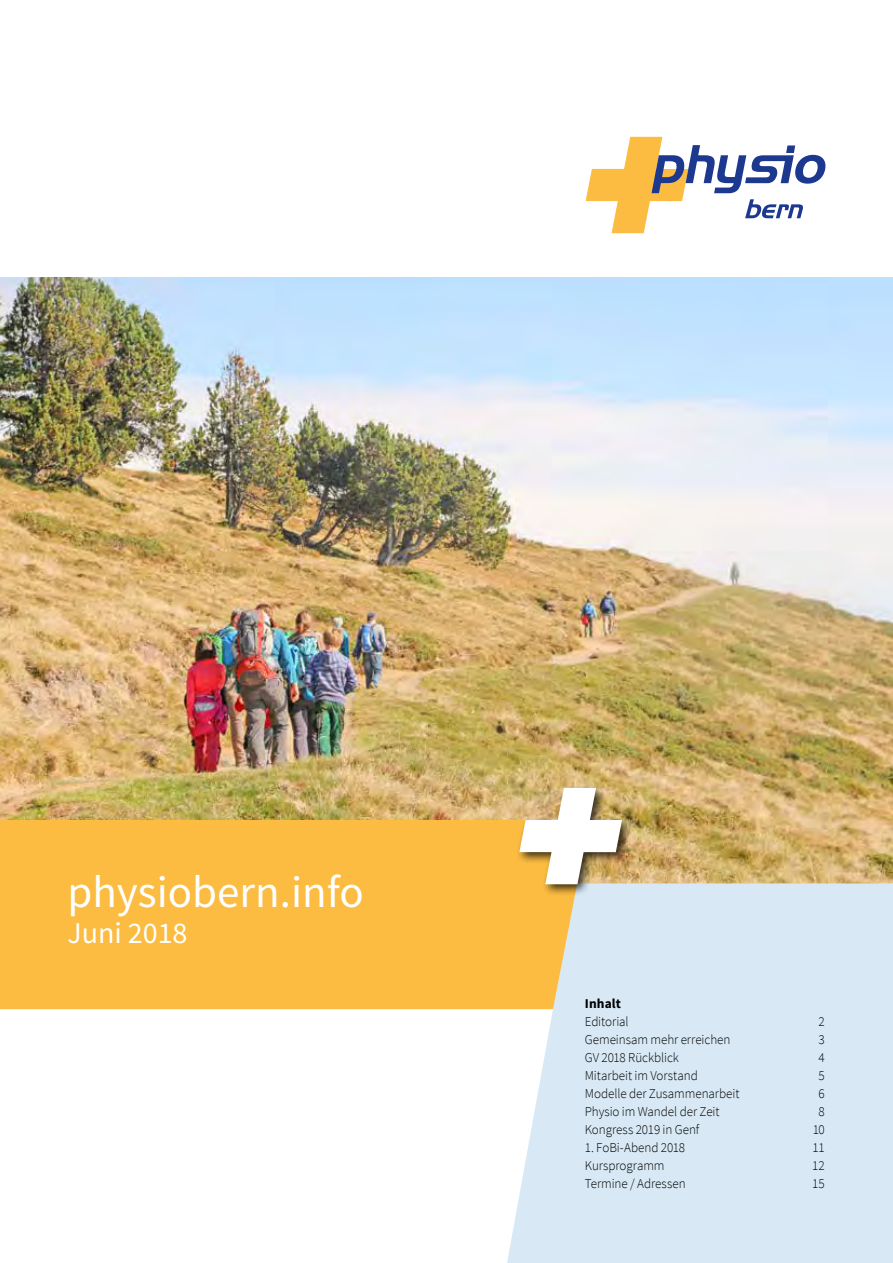
<style>
.page{position:relative;width:893px;height:1263px;background:#fff}
.page>*{position:absolute;margin:0;border:0;box-sizing:border-box;transform-origin:0 0}
.t1{font:45px "Source Sans Pro";color:#fff}
.t2{font:30px "Source Sans Pro";color:#fff}
.t3{font:300 13.5px "Source Sans Pro";letter-spacing:-.005em;color:#000}
.t4{font:700 13.5px "Source Sans Pro";letter-spacing:.01em;color:#000}
</style>
<div class="page">
<img style="left:0;top:277px;width:893px;height:606px">
<svg style="left:586px;top:137px;width:240px;height:96px"></svg>
<div style="left:507px;top:883px;width:386px;height:380px;background:#d8e9f5"></div>
<div style="left:0;top:820px;width:589px;height:189px;background:#fbbc41"></div>
<div style="left:516px;top:784px;width:118px;height:113px;background:#000;opacity:.75"></div>
<svg style="left:519px;top:788px;width:103px;height:96px"></svg>
<h1 class="t1" style="left:68px;top:864px;width:298px">physiobern.info</h1>
<h2 class="t2" style="left:68px;top:914px;width:122px">Juni 2018</h2>
<p class="t4" style="left:585px;top:994px;width:38px">Inhalt</p>
<p class="t3" style="left:585px;top:1013px;width:45px">Editorial</p>
<p class="t3" style="left:819px;top:1013px;width:8px">2</p>
<p class="t3" style="left:585px;top:1031px;width:147px">Gemeinsam mehr erreichen</p>
<p class="t3" style="left:819px;top:1031px;width:8px">3</p>
<p class="t3" style="left:585px;top:1049px;width:96px">GV 2018 Rückblick</p>
<p class="t3" style="left:819px;top:1049px;width:8px">4</p>
<p class="t3" style="left:585px;top:1067px;width:114px">Mitarbeit im Vorstand</p>
<p class="t3" style="left:819px;top:1067px;width:8px">5</p>
<p class="t3" style="left:585px;top:1085px;width:156px">Modelle der Zusammenarbeit</p>
<p class="t3" style="left:819px;top:1085px;width:8px">6</p>
<p class="t3" style="left:585px;top:1103px;width:136px">Physio im Wandel der Zeit</p>
<p class="t3" style="left:819px;top:1103px;width:8px">8</p>
<p class="t3" style="left:585px;top:1121px;width:116px">Kongress 2019 in Genf</p>
<p class="t3" style="left:813px;top:1121px;width:14px">10</p>
<p class="t3" style="left:585px;top:1139px;width:102px">1. FoBi-Abend 2018</p>
<p class="t3" style="left:812px;top:1139px;width:14px">11</p>
<p class="t3" style="left:585px;top:1157px;width:81px">Kursprogramm</p>
<p class="t3" style="left:812px;top:1157px;width:14px">12</p>
<p class="t3" style="left:585px;top:1175px;width:102px">Termine / Adressen</p>
<p class="t3" style="left:812px;top:1175px;width:14px">15</p>
</div>
